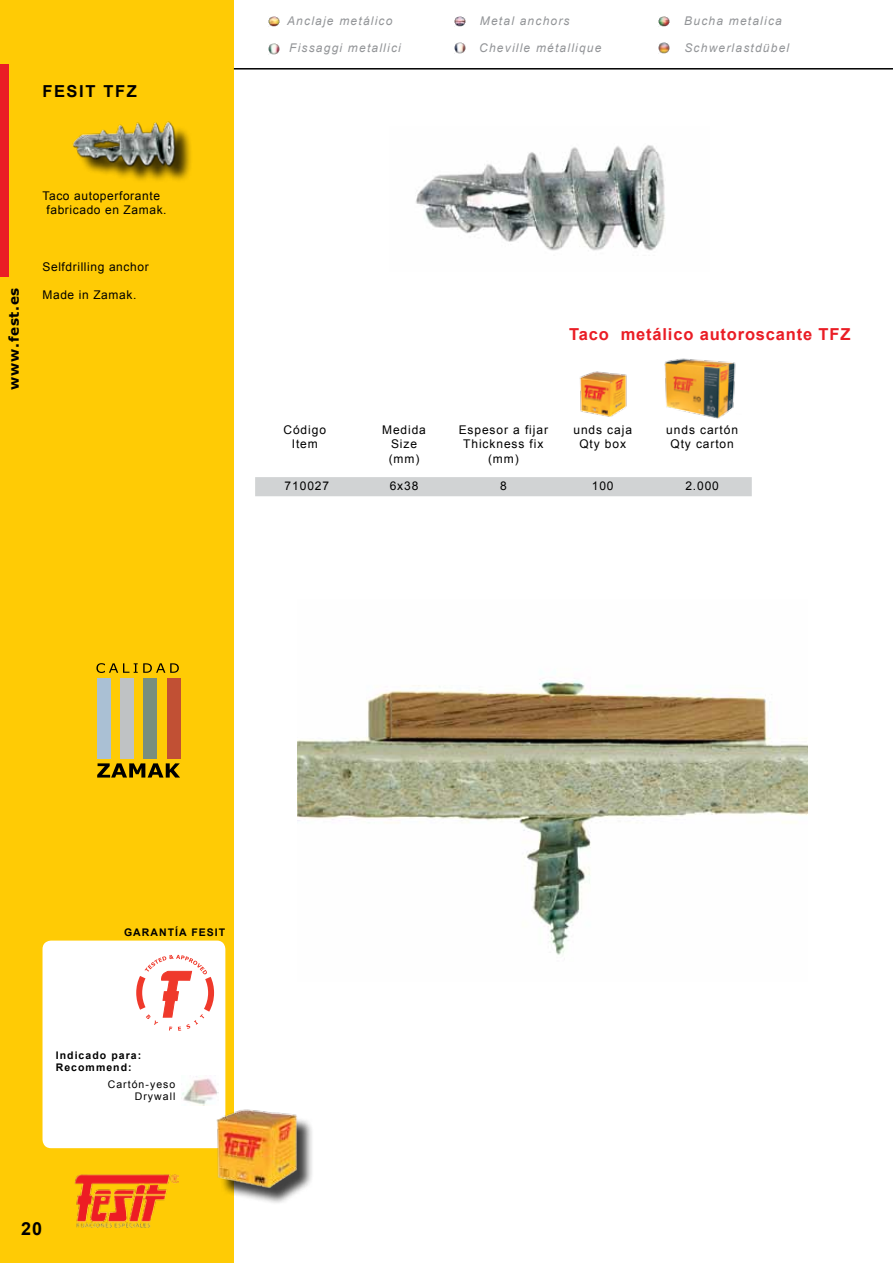
<style>
.page{position:relative;width:893px;height:1263px;background:#fff}
.page>*{position:absolute;margin:0;border:0;box-sizing:border-box;transform-origin:0 0}
.t1{font:700 18px "Arial";color:#000}
.t2{font:700 16.5px "Arial";letter-spacing:.05em;color:#ea1d25}
.t3{font:700 16.5px "Arial";letter-spacing:.095em;color:#000}
.t4{font:700 13.5px "Verdana";letter-spacing:.05em;color:#000}
.t5{font:12px/14.4px "Arial";letter-spacing:.075em;color:#000;text-align:center}
.t6{font:italic 12px "Arial";letter-spacing:.1em;color:#939598}
.t7{font:12px/13.5px "Arial";letter-spacing:.05em;color:#000;text-align:center}
.t8{font:700 10.5px/12.6px "Arial";letter-spacing:.1em;color:#000}
.t9{font:10.5px/12.6px "Arial";letter-spacing:.1em;color:#000;text-align:right}
</style>
<div class="page">
<div style="left:0;top:0;width:234px;height:1263px;background:#ffcb05"></div>
<div style="left:0;top:64px;width:9px;height:212px;background:#ea1d25"></div>
<img style="left:298px;top:680px;width:510px;height:275px">
<hr style="left:234px;top:68px;width:659px;height:2px;background:#000">
<img style="left:74px;top:1174px;width:104px;height:54px">
<svg style="left:268px;top:16px;width:11px;height:11px"></svg>
<svg style="left:268px;top:43px;width:11px;height:11px"></svg>
<svg style="left:454px;top:16px;width:11px;height:11px"></svg>
<svg style="left:454px;top:43px;width:11px;height:11px"></svg>
<svg style="left:659px;top:16px;width:11px;height:11px"></svg>
<svg style="left:659px;top:43px;width:11px;height:11px"></svg>
<div style="left:255px;top:477px;width:497px;height:19px;background:#d1d3d4"></div>
<img style="left:579px;top:371px;width:48px;height:46px">
<img style="left:664px;top:358px;width:72px;height:61px">
<div style="left:77px;top:125px;width:116px;height:58px;background:#000;opacity:.75"></div>
<img style="left:72px;top:121px;width:120px;height:51px">
<img style="left:415px;top:145px;width:250px;height:106px">
<div style="left:43px;top:940px;width:182px;height:208px;background:#fff;border-radius:9px"></div>
<img style="left:182px;top:1076px;width:36px;height:30px">
<div style="left:97px;top:678px;width:13px;height:81px;background:#aac0d4"></div>
<div style="left:120px;top:678px;width:14px;height:81px;background:#bfc2c4"></div>
<div style="left:144px;top:678px;width:13px;height:81px;background:#788e7f"></div>
<div style="left:167px;top:678px;width:13px;height:81px;background:#c15034"></div>
<svg style="left:97px;top:763px;width:83px;height:14px"></svg>
<svg style="left:96px;top:663px;width:83px;height:10px"></svg>
<svg style="left:136px;top:955px;width:78px;height:76px"></svg>
<div style="left:220px;top:1113px;width:94px;height:92px;background:#000;opacity:.75"></div>
<img style="left:202px;top:1106px;width:106px;height:85px">
<h2 class="t3" style="left:43px;top:80px;width:96px">FESIT TFZ</h2>
<p class="t4" style="left:4px;top:390px;width:103px;rotate:-90deg">www.fest.es</p>
<p class="t7" style="left:43px;top:189px;width:126px">Taco autoperforante fabricado en Zamak.</p>
<p class="t7" style="left:43px;top:260px;width:108px">Selfdrilling anchor</p>
<p class="t7" style="left:43px;top:288px;width:95px">Made in Zamak.</p>
<p class="t6" style="left:287px;top:13px;width:107px">Anclaje metálico</p>
<p class="t6" style="left:480px;top:13px;width:91px">Metal anchors</p>
<p class="t6" style="left:684px;top:13px;width:99px">Bucha metalica</p>
<p class="t6" style="left:289px;top:40px;width:113px">Fissaggi metallici</p>
<p class="t6" style="left:479px;top:40px;width:124px">Cheville métallique</p>
<p class="t6" style="left:684px;top:40px;width:106px">Schwerlastdübel</p>
<h2 class="t2" style="left:569px;top:323px;width:283px">Taco metálico autoroscante TFZ</h2>
<p class="t5" style="left:283px;top:423px;width:44px">Código<br>Item</p>
<p class="t5" style="left:382px;top:423px;width:45px">Medida<br>Size (mm)</p>
<p class="t5" style="left:459px;top:423px;width:91px">Espesor a fijar<br>Thickness fix (mm)</p>
<p class="t5" style="left:573px;top:423px;width:60px">unds caja<br>Qty box</p>
<p class="t5" style="left:666px;top:423px;width:73px">unds cartón<br>Qty carton</p>
<p class="t5" style="left:285px;top:478px;width:46px">710027</p>
<p class="t5" style="left:390px;top:478px;width:30px">6x38</p>
<p class="t5" style="left:500px;top:478px;width:8px">8</p>
<p class="t5" style="left:592px;top:478px;width:23px">100</p>
<p class="t5" style="left:685px;top:478px;width:35px">2.000</p>
<p class="t8" style="left:124px;top:926px;width:103px">GARANTÍA FESIT</p>
<p class="t8" style="left:56px;top:1049px;width:87px">Indicado para:<br>Recommend:</p>
<p class="t9" style="left:108px;top:1078px;width:69px">Cartón-yeso<br>Drywall</p>
<h1 class="t1" style="left:21px;top:1217px;width:22px">20</h1>
</div>
